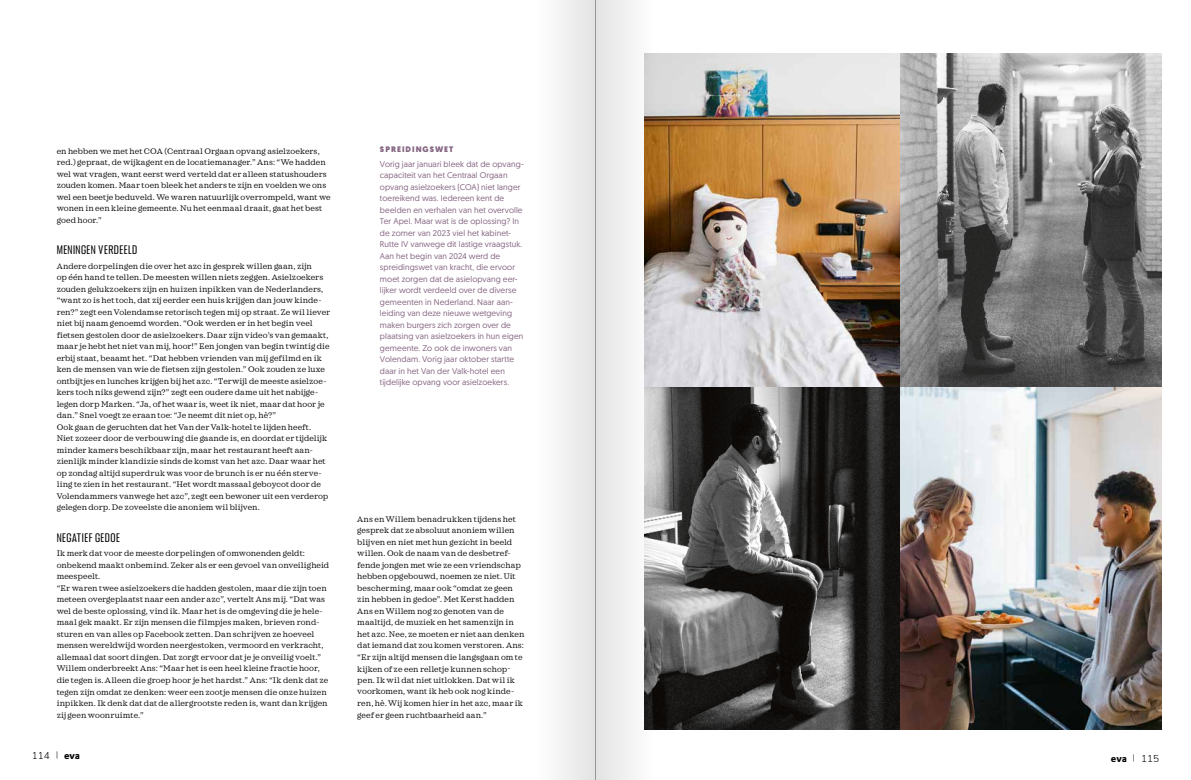
<style>
.page{position:relative;width:1191px;height:780px;background:#fff}
.page>*{position:absolute;margin:0;border:0;box-sizing:border-box;transform-origin:0 0}
.t1{font:500 12px "Anguita Sans";letter-spacing:.04em;color:#000}
.t2{font:700 10px "DTL Prokyon TOT";color:#000}
.t3{font:300 10px "Nunito Sans";color:#000}
.t4{font:8.3px/11.5px "Sagona";letter-spacing:.005em;color:#000}
.t5{font:8.3px/11.5px "Geomanist";letter-spacing:.01em;color:#856582}
.t6{font:900 8px "Geomanist";letter-spacing:.13em;color:#856582}
.s1{font-size:8px}
.s2{font-family:"DTL Prokyon TOT";font-weight:700}
.s3{font-family:"Nunito Sans";font-weight:300;font-size:8px}
.s4{font-family:"Nunito Sans";font-weight:300}
</style>
<div class="page">
<img style="left:655px;top:53px;width:246px;height:334px">
<svg style="left:901px;top:53px;width:260px;height:334px;background:#848484"></svg>
<svg style="left:655px;top:387px;width:246px;height:342px;background:#4a4a49"></svg>
<img style="left:901px;top:387px;width:260px;height:342px">
<div style="left:535px;top:0;width:60px;height:780px;background:linear-gradient(to right,#fff,#e4e4e4)"></div>
<svg style="left:596px;top:0;width:59px;height:780px"></svg>
<hr style="left:595px;top:0;width:1px;height:780px;background:#989898">
<p class="t4" style="left:57px;top:145px;width:276px">en hebben we met het COA (Centraal Orgaan opvang asielzoekers, red.) gepraat, de wijkagent en de locatiemanager.” Ans: “We hadden wel wat vragen, want eerst werd verteld dat er alleen statushouders zouden komen. Maar toen bleek het anders te zijn en voelden we ons wel een beetje beduveld. We waren natuurlijk overrompeld, want we wonen in een kleine gemeente. Nu het eenmaal draait, gaat het best goed hoor.”</p>
<h1 class="t1" style="left:57px;top:243px;width:82px">MENINGEN VERDEELD</h1>
<p class="t4" style="left:57px;top:260px;width:275px">Andere dorpelingen die over het azc in gesprek willen gaan, zijn<br>op één hand te tellen. De meesten willen niets zeggen. Asielzoekers zouden gelukzoekers zijn en huizen inpikken van de Nederlanders, “want zo is het toch, dat zij eerder een huis krijgen dan jouw kinde&shy;ren?” zegt een Volendamse retorisch tegen mij op straat. Ze wil liever niet bij naam genoemd worden. “Ook werden er in het begin veel fietsen gestolen door de asielzoekers. Daar zijn video’s van gemaakt, maar je hebt het niet van mij, hoor!” Een jongen van begin twintig die erbij staat, beaamt het. “Dat hebben vrienden van mij gefilmd en ik ken de mensen van wie de fietsen zijn gestolen.” Ook zouden ze luxe ontbijtjes en lunches krijgen bij het azc. “Terwijl de meeste asielzoe&shy;kers toch niks gewend zijn?” zegt een oudere dame uit het nabijge&shy;legen dorp Marken. “Ja, of het waar is, weet ik niet, maar dat hoor je dan.” Snel voegt ze eraan toe: “Je neemt dit niet op, hè?”<br>Ook gaan de geruchten dat het Van der Valk-hotel te lijden heeft.<br>Niet zozeer door de verbouwing die gaande is, en doordat er tijdelijk minder kamers beschikbaar zijn, maar het restaurant heeft aan&shy;zienlijk minder klandizie sinds de komst van het azc. Daar waar het op zondag altijd superdruk was voor de brunch is er nu één sterve&shy;ling te zien in het restaurant. “Het wordt massaal geboycot door de Volendammers vanwege het azc”, zegt een bewoner uit een verderop gelegen dorp. De zoveelste die anoniem wil blijven.</p>
<h1 class="t1" style="left:57px;top:531px;width:65px">NEGATIEF GEDOE</h1>
<p class="t4" style="left:57px;top:548px;width:274px">Ik merk dat voor de meeste dorpelingen of omwonenden geldt: onbekend maakt onbemind. Zeker als er een gevoel van onveiligheid meespeelt.<br>“Er waren twee asielzoekers die hadden gestolen, maar die zijn toen meteen overgeplaatst naar een ander azc”, vertelt Ans mij. “Dat was wel de beste oplossing, vind ik. Maar het is de omgeving die je hele&shy;maal gek maakt. Er zijn mensen die filmpjes maken, brieven rond&shy;sturen en van alles op Facebook zetten. Dan schrijven ze hoeveel mensen wereldwijd worden neergestoken, vermoord en verkracht, allemaal dat soort dingen. Dat zorgt ervoor dat je je onveilig voelt.” Willem onderbreekt Ans: “Maar het is een heel kleine fractie hoor, die tegen is. Alleen die groep hoor je het hardst.” Ans: “Ik denk dat ze tegen zijn omdat ze denken: weer een zootje mensen die onze huizen inpikken. Ik denk dat dat de allergrootste reden is, want dan krijgen zij geen woonruimte.”</p>
<p class="t3" style="left:32px;top:748px;width:50px">114 <span class="s1">|</span> <span class="s2">eva</span></p>
<p class="t6" style="left:380px;top:144px;width:75px">SPREIDINGSWET</p>
<p class="t5" style="left:380px;top:158px;width:145px">Vorig jaar januari bleek dat de opvang&shy;capaciteit van het Centraal Orgaan opvang asielzoekers (COA) niet langer toereikend was. Iedereen kent de beelden en verhalen van het overvolle Ter Apel. Maar wat is de oplossing? In de zomer van 2023 viel het kabinet-Rutte IV vanwege dit lastige vraagstuk.<br>Aan het begin van 2024 werd de spreidingswet van kracht, die ervoor moet zorgen dat de asielopvang eer&shy;lijker wordt verdeeld over de diverse gemeenten in Nederland. Naar aan&shy;leiding van deze nieuwe wetgeving maken burgers zich zorgen over de plaatsing van asielzoekers in hun eigen gemeente. Zo ook de inwoners van Volendam. Vorig jaar oktober startte daar in het Van der Valk-hotel een tijdelijke opvang voor asielzoekers.</p>
<p class="t4" style="left:357px;top:513px;width:169px">Ans en Willem benadrukken tijdens het gesprek dat ze absoluut anoniem willen blijven en niet met hun gezicht in beeld willen. Ook de naam van de desbetref&shy;fende jongen met wie ze een vriendschap hebben opgebouwd, noemen ze niet. Uit bescherming, maar ook “omdat ze geen zin hebben in gedoe”. Met Kerst hadden Ans en Willem nog zo genoten van de maaltijd, de muziek en het samenzijn in het azc. Nee, ze moeten er niet aan denken dat iemand dat zou komen verstoren. Ans: “Er zijn altijd mensen die langsgaan om te kijken of ze een relletje kunnen schop&shy;pen. Ik wil dat niet uitlokken. Dat wil ik voorkomen, want ik heb ook nog kinde&shy;ren, hè. Wij komen hier in het azc, maar ik geef er geen ruchtbaarheid aan.”</p>
<p class="t2" style="left:1110px;top:751px;width:50px">eva <span class="s3">|</span> <span class="s4">115</span></p>
</div>
